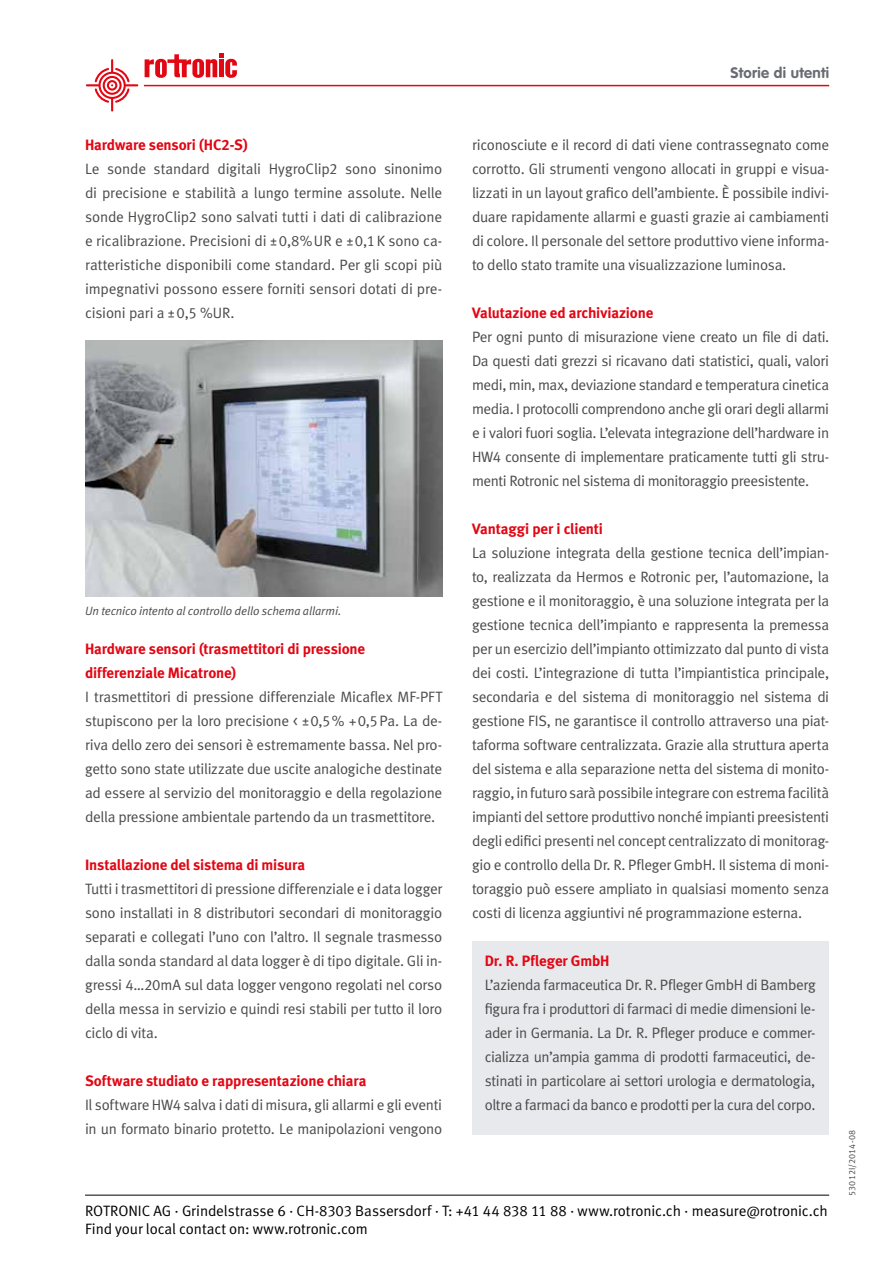
<style>
.page{position:relative;width:893px;height:1263px;background:#fff}
.page>*{position:absolute;margin:0;border:0;box-sizing:border-box;transform-origin:0 0}
.t1{font:15px/24px "Meta Normal LF";letter-spacing:-.02em;color:#4a4a49;text-align:justify}
.t2{font:15px/24px "Meta Bold LF";letter-spacing:-.01em;color:#e30613}
.t3{font:15px/18px "Meta Normal LF";letter-spacing:-.005em;color:#000}
.t4{font:700 15px "VAG Rounded";letter-spacing:.02em;color:#696c71}
.t5{font:italic 12px "Meta Normal LF";letter-spacing:-.01em;color:#4a4a49}
.t6{font:9px "Meta Normal LF";letter-spacing:.01em;color:#4a4a49}
</style>
<div class="page">
<hr style="left:144px;top:85px;width:685px;height:1px;background:#e30613">
<svg style="left:86px;top:59px;width:52px;height:53px"></svg>
<svg style="left:145px;top:53px;width:92px;height:25px"></svg>
<div style="left:472px;top:941px;width:356px;height:193px;background:#e7e9ec"></div>
<hr style="left:85px;top:1195px;width:744px;height:1px;background:#000">
<img style="left:85px;top:340px;width:357px;height:257px">
<p class="t4" style="left:730px;top:64px;width:100px">Storie di utenti</p>
<p class="t2" style="left:85px;top:132px;width:164px">Hardware sensori (HC2-S)</p>
<p class="t1" style="left:85px;top:157px;width:359px">Le sonde standard digitali HygroClip2 sono sinonimo di precisione e stabilità a lungo termine assolute. Nelle sonde HygroClip2 sono salvati tutti i dati di calibrazione e ricalibrazione. Precisioni di ±0,8%UR e ±0,1K sono ca&shy;ratteristiche disponibili come standard. Per gli scopi più impegnativi possono essere forniti sensori dotati di pre&shy;cisioni pari a ±0,5 %UR.</p>
<p class="t5" style="left:85px;top:604px;width:258px">Un tecnico intento al controllo dello schema allarmi.</p>
<p class="t2" style="left:85px;top:636px;width:282px">Hardware sensori (trasmettitori di pressione differenziale Micatrone)</p>
<p class="t1" style="left:85px;top:685px;width:359px">I trasmettitori di pressione differenziale Micaflex MF-PFT stupiscono per la loro precisione &lt; ±0,5% +0,5Pa. La de&shy;riva dello zero dei sensori è estremamente bassa. Nel pro&shy;getto sono state utilizzate due uscite analogiche destinate ad essere al servizio del monitoraggio e della regolazione della pressione ambientale partendo da un trasmettitore.</p>
<p class="t2" style="left:85px;top:852px;width:222px">Installazione del sistema di misura</p>
<p class="t1" style="left:85px;top:877px;width:359px">Tutti i trasmettitori di pressione differenziale e i data logger sono installati in 8 distributori secondari di monitoraggio separati e collegati l’uno con l’altro. Il segnale trasmesso dalla sonda standard al data logger è di tipo digitale. Gli in&shy;gressi 4…20mA sul data logger vengono regolati nel corso della messa in servizio e quindi resi stabili per tutto il loro ciclo di vita.</p>
<p class="t2" style="left:85px;top:1068px;width:283px">Software studiato e rappresentazione chiara</p>
<p class="t1" style="left:85px;top:1093px;width:359px">Il software HW4 salva i dati di misura, gli allarmi e gli eventi in un formato binario protetto. Le manipolazioni vengono</p>
<p class="t1" style="left:472px;top:133px;width:359px">riconosciute e il record di dati viene contrassegnato come corrotto. Gli strumenti vengono allocati in gruppi e visua&shy;lizzati in un layout grafico dell’ambiente. È possibile indivi&shy;duare rapidamente allarmi e guasti grazie ai cambiamenti di colore. Il personale del settore produttivo viene informa&shy;to dello stato tramite una visualizzazione luminosa.</p>
<p class="t2" style="left:472px;top:300px;width:183px">Valutazione ed archiviazione</p>
<p class="t1" style="left:472px;top:325px;width:359px">Per ogni punto di misurazione viene creato un file di dati.<br>Da questi dati grezzi si ricavano dati statistici, quali, valori medi, min, max, deviazione standard e temperatura cinetica media. I protocolli comprendono anche gli orari degli allarmi e i valori fuori soglia. L’elevata integrazione dell’hardware in HW4 consente di implementare praticamente tutti gli stru&shy;menti Rotronic nel sistema di monitoraggio preesistente.</p>
<p class="t2" style="left:472px;top:516px;width:132px">Vantaggi per i clienti</p>
<p class="t1" style="left:472px;top:541px;width:359px">La soluzione integrata della gestione tecnica dell’impian&shy;to, realizzata da Hermos e Rotronic per, l’automazione, la gestione e il monitoraggio, è una soluzione integrata per la gestione tecnica dell’impianto e rappresenta la premessa per un esercizio dell’impianto ottimizzato dal punto di vista dei costi. L’integrazione di tutta l’impiantistica principale, secondaria e del sistema di monitoraggio nel sistema di gestione FIS, ne garantisce il controllo attraverso una piat&shy;taforma software centralizzata. Grazie alla struttura aperta del sistema e alla separazione netta del sistema di monito&shy;raggio, in futuro sarà possibile integrare con estrema facilità impianti del settore produttivo nonché impianti preesistenti degli edifici presenti nel concept centralizzato di monitorag&shy;gio e controllo della Dr. R. Pfleger GmbH. Il sistema di moni&shy;toraggio può essere ampliato in qualsiasi momento senza costi di licenza aggiuntivi né programmazione esterna.</p>
<p class="t2" style="left:485px;top:948px;width:126px">Dr. R. Pfleger GmbH</p>
<p class="t1" style="left:485px;top:973px;width:332px">L’azienda farmaceutica Dr. R. Pfleger GmbH di Bamberg figura fra i produttori di farmaci di medie dimensioni le&shy;ader in Germania. La Dr. R. Pfleger produce e commer&shy;cializza un’ampia gamma di prodotti farmaceutici, de&shy;stinati in particolare ai settori urologia e dermatologia, oltre a farmaci da banco e prodotti per la cura del corpo.</p>
<p class="t3" style="left:85px;top:1201px;width:744px">ROTRONIC AG · Grindelstrasse 6 · CH-8303 Bassersdorf · T: +41 44 838 11 88 · www.rotronic.ch · measure@rotronic.ch<br>Find your local contact on: www.rotronic.com</p>
<p class="t6" style="left:847px;top:1196px;width:67px;rotate:-90deg">53012I/2014-08</p>
</div>
